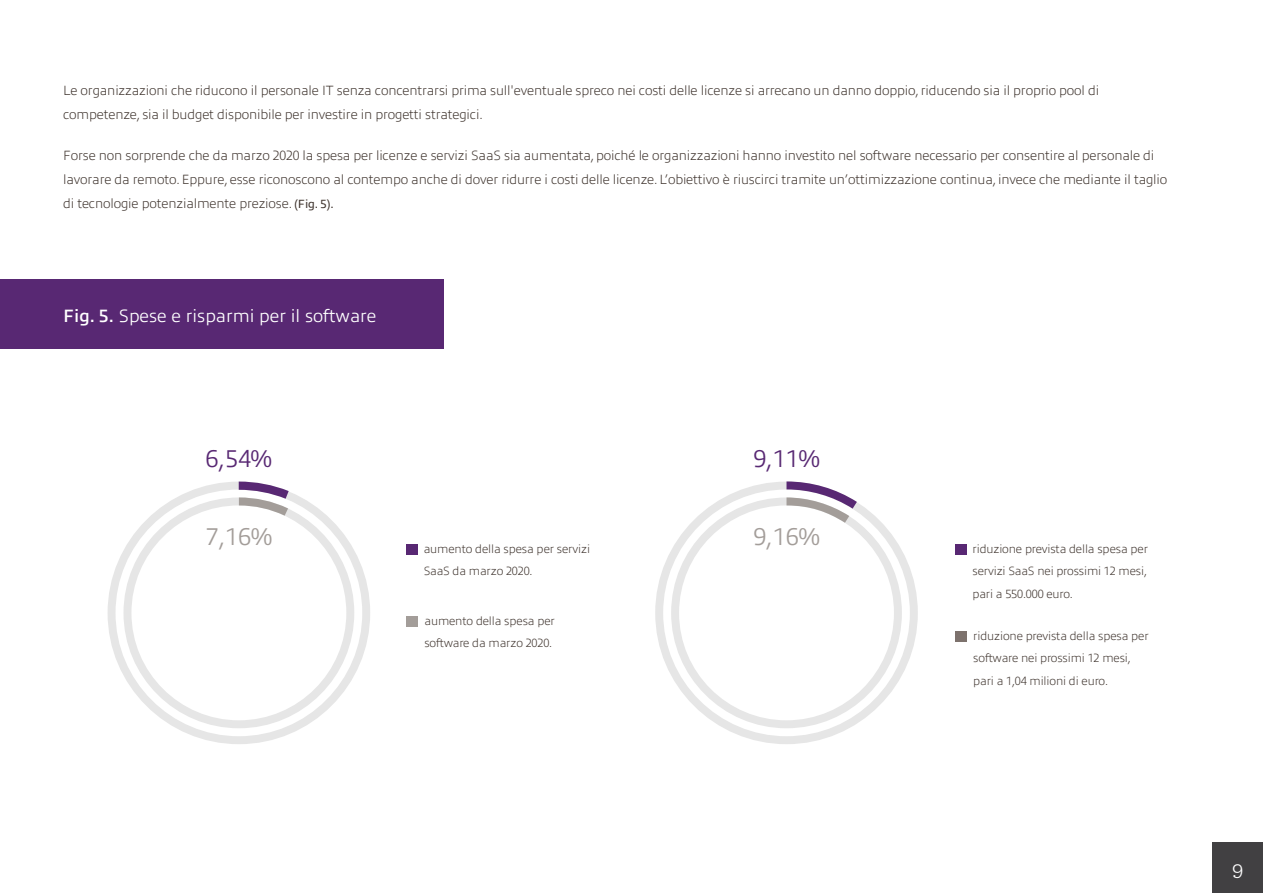
<style>
.page{position:relative;width:1263px;height:893px;background:#fff}
.page>*{position:absolute;margin:0;border:0;box-sizing:border-box;transform-origin:0 0}
.t1{font:300 24.45px "Allumi Pro";color:#582873}
.t2{font:300 24.45px "Allumi Pro";color:#a39d99}
.t3{font:22.5px "Klinic Slab";color:#fff}
.t4{font:300 18px "Allumi Pro";color:#fff}
.t5{font:200 13.5px/24px "Allumi Pro";letter-spacing:-.01em;color:#3e332d}
.t6{font:200 12px/22.5px "Allumi Pro";letter-spacing:-.01em;color:#3e332d}
.s1{font-weight:400;font-size:12px}
.s2{font-weight:600}
</style>
<div class="page">
<div style="left:1212px;top:843px;width:51px;height:50px;background:#414042"></div>
<div style="left:0;top:279px;width:443px;height:70px;background:#582873"></div>
<svg style="left:108px;top:482px;width:262px;height:262px"></svg>
<svg style="left:239px;top:482px;width:50px;height:34px"></svg>
<div style="left:406px;top:616px;width:12px;height:11px;background:#a39d99"></div>
<div style="left:406px;top:544px;width:12px;height:11px;background:#582873"></div>
<svg style="left:655px;top:482px;width:263px;height:262px"></svg>
<svg style="left:786px;top:481px;width:71px;height:42px"></svg>
<div style="left:955px;top:631px;width:12px;height:11px;background:#7d726d"></div>
<div style="left:955px;top:544px;width:12px;height:11px;background:#582873"></div>
<p class="t5" style="left:63px;top:77px;width:1037px">Le organizzazioni che riducono il personale IT senza concentrarsi prima sull'eventuale spreco nei costi delle licenze si arrecano un danno doppio, riducendo sia il proprio pool di competenze, sia il budget disponibile per investire in progetti strategici.</p>
<p class="t5" style="left:63px;top:142px;width:1106px">Forse non sorprende che da marzo 2020 la spesa per licenze e servizi SaaS sia aumentata, poiché le organizzazioni hanno investito nel software necessario per consentire al personale di lavorare da remoto. Eppure, esse riconoscono al contempo anche di dover ridurre i costi delle licenze. L’obiettivo è riuscirci tramite un’ottimizzazione continua, invece che mediante il taglio di tecnologie potenzialmente preziose. <span class="s1">(Fig. 5).</span></p>
<h3 class="t4" style="left:63px;top:303px;width:315px"><span class="s2">Fig. 5.</span> Spese e risparmi per il software</h3>
<h1 class="t1" style="left:206px;top:441px;width:68px">6,54%</h1>
<h1 class="t2" style="left:206px;top:518px;width:68px">7,16%</h1>
<p class="t6" style="left:424px;top:536px;width:168px">aumento della spesa per servizi<br>SaaS da marzo 2020.</p>
<p class="t6" style="left:424px;top:609px;width:132px">aumento della spesa per software da marzo 2020.</p>
<h1 class="t1" style="left:753px;top:441px;width:68px">9,11%</h1>
<h1 class="t2" style="left:753px;top:518px;width:68px">9,16%</h1>
<p class="t6" style="left:972px;top:536px;width:177px;text-align:justify">riduzione prevista della spesa per servizi SaaS nei prossimi 12 mesi, pari a 550.000 euro.</p>
<p class="t6" style="left:973px;top:624px;width:177px">riduzione prevista della spesa per software nei prossimi 12 mesi, pari a 1,04 milioni di euro.</p>
<h2 class="t3" style="left:1232px;top:857px;width:13px">99</h2>
</div>
